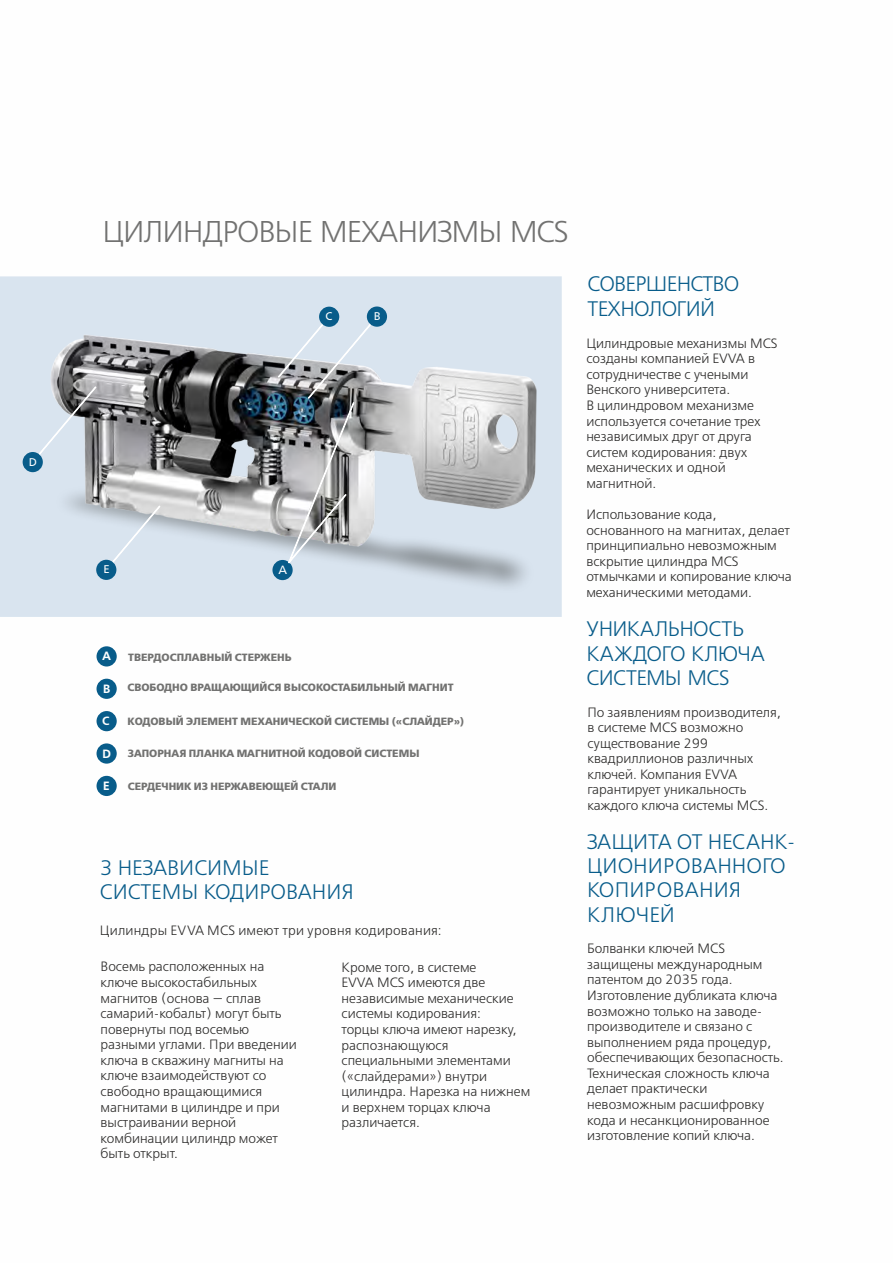
<style>
.page{position:relative;width:893px;height:1263px;background:#fff}
.page>*{position:absolute;margin:0;border:0;box-sizing:border-box;transform-origin:0 0}
.t1{font:30px "Free Set C";letter-spacing:-.04em;color:#727271}
.t2{font:21px/24.3px "Free Set C";letter-spacing:-.01em;color:#085c8a}
.t3{font:21px/24.3px "Free Set C";letter-spacing:-.035em;color:#085c8a}
.t4{font:13.5px/15.6px "Free Set C";color:#2b2a29}
.t5{font:12px "Free Set Demi C";color:#fefefe}
.t6{font:12px "Frutiger Neue LTW1 G";color:#fff}
.t7{font:11.25px "Frutiger Neue LTW1 G";color:#fff}
.t8{font:10.5px "Free Set Bold C";color:#727271}
</style>
<div class="page">
<div style="left:0;top:276px;width:562px;height:341px;background:#d9e4ef"></div>
<img style="left:24px;top:467px;width:502px;height:120px">
<img style="left:50px;top:335px;width:486px;height:212px">
<div style="left:97px;top:646px;width:20px;height:20px;background:#085c8a;border-radius:50%"></div>
<div style="left:97px;top:743px;width:20px;height:21px;background:#085c8a;border-radius:50%"></div>
<div style="left:97px;top:679px;width:20px;height:20px;background:#085c8a;border-radius:50%"></div>
<div style="left:97px;top:776px;width:20px;height:20px;background:#085c8a;border-radius:50%"></div>
<div style="left:97px;top:711px;width:20px;height:20px;background:#085c8a;border-radius:50%"></div>
<div style="left:272px;top:560px;width:21px;height:20px;background:#085c8a;border-radius:50%"></div>
<svg style="left:288px;top:402px;width:66px;height:161px;background:#999ca0"></svg>
<svg style="left:278px;top:323px;width:94px;height:76px"></svg>
<svg style="left:38px;top:386px;width:58px;height:70px"></svg>
<svg style="left:112px;top:506px;width:48px;height:57px"></svg>
<div style="left:319px;top:307px;width:20px;height:20px;background:#085c8a;border-radius:50%"></div>
<div style="left:367px;top:306px;width:20px;height:21px;background:#085c8a;border-radius:50%"></div>
<div style="left:23px;top:452px;width:20px;height:20px;background:#085c8a;border-radius:50%"></div>
<div style="left:96px;top:560px;width:20px;height:20px;background:#085c8a;border-radius:50%"></div>
<p class="t7" style="left:29px;top:457px;width:10px">D</p>
<h1 class="t1" style="left:103px;top:220px;width:468px">ЦИЛИНДРОВЫЕ МЕХАНИЗМЫ MCS</h1>
<p class="t7" style="left:325px;top:312px;width:8px">C</p>
<p class="t7" style="left:374px;top:312px;width:8px">B</p>
<p class="t7" style="left:103px;top:565px;width:8px">E</p>
<p class="t6" style="left:279px;top:565px;width:10px">A</p>
<p class="t5" style="left:102px;top:652px;width:10px">A</p>
<p class="t8" style="left:128px;top:653px;width:165px">ТВЕРДОСПЛАВНЫЙ СТЕРЖЕНЬ</p>
<p class="t5" style="left:103px;top:684px;width:9px">B</p>
<p class="t8" style="left:127px;top:683px;width:328px">СВОБОДНО ВРАЩАЮЩИЙСЯ ВЫСОКОСТАБИЛЬНЫЙ МАГНИТ</p>
<p class="t5" style="left:102px;top:717px;width:9px">C</p>
<p class="t8" style="left:127px;top:716px;width:338px">КОДОВЫЙ ЭЛЕМЕНТ МЕХАНИЧЕСКОЙ СИСТЕМЫ («СЛАЙДЕР»)</p>
<p class="t5" style="left:103px;top:749px;width:10px">D</p>
<p class="t8" style="left:128px;top:749px;width:293px">ЗАПОРНАЯ ПЛАНКА МАГНИТНОЙ КОДОВОЙ СИСТЕМЫ</p>
<p class="t5" style="left:103px;top:782px;width:8px">E</p>
<p class="t8" style="left:128px;top:782px;width:210px">СЕРДЕЧНИК ИЗ НЕРЖАВЕЮЩЕЙ СТАЛИ</p>
<h2 class="t2" style="left:100px;top:858px;width:256px">3 НЕЗАВИСИМЫЕ<br>СИСТЕМЫ КОДИРОВАНИЯ</h2>
<p class="t4" style="left:100px;top:924px;width:344px">Цилиндры EVVA MCS имеют три уровня кодирования:</p>
<p class="t4" style="left:101px;top:961px;width:198px">Восемь расположенных на ключе высокостабильных магнитов (основа — сплав самарий-кобальт) могут быть повернуты под восемью разными углами. При введении ключа в скважину магниты на ключе взаимодействуют со свободно вращающимися магнитами в цилиндре и при выстраивании верной комбинации цилиндр может быть открыт.</p>
<p class="t4" style="left:342px;top:961px;width:190px">Кроме того, в системе<br>EVVA MCS имеются две независимые механические системы кодирования:<br>торцы ключа имеют нарезку, распознающуюся специальными элементами («слайдерами») внутри цилиндра. Нарезка на нижнем и верхнем торцах ключа различается.</p>
<h2 class="t3" style="left:588px;top:274px;width:153px">СОВЕРШЕНСТВО<br>ТЕХНОЛОГИЙ</h2>
<p class="t4" style="left:586px;top:337px;width:193px">Цилиндровые механизмы MCS созданы компанией EVVA в сотрудничестве с учеными<br>Венского университета.<br>В цилиндровом механизме используется сочетание трех независимых друг от друга систем кодирования: двух механических и одной магнитной.</p>
<p class="t4" style="left:586px;top:508px;width:207px">Использование кода, основанного на магнитах, делает принципиально невозможным вскрытие цилиндра MCS отмычками и копирование ключа механическими методами.</p>
<h2 class="t2" style="left:587px;top:620px;width:180px">УНИКАЛЬНОСТЬ<br>КАЖДОГО КЛЮЧА<br>СИСТЕМЫ MCS</h2>
<p class="t4" style="left:587px;top:706px;width:195px">По заявлениям производителя, в системе MCS возможно существование 299 квадриллионов различных ключей. Компания EVVA гарантирует уникальность каждого ключа системы MCS.</p>
<h2 class="t2" style="left:587px;top:832px;width:210px">ЗАЩИТА ОТ НЕСАНК-<br>ЦИОНИРОВАННОГО<br>КОПИРОВАНИЯ<br>КЛЮЧЕЙ</h2>
<p class="t4" style="left:587px;top:942px;width:198px">Болванки ключей MCS защищены международным патентом до 2035 года.<br>Изготовление дубликата ключа возможно только на заводе&shy;производителе и связано с выполнением ряда процедур, обеспечивающих безопасность.<br>Техническая сложность ключа делает практически невозможным расшифровку кода и несанкционированное изготовление копий ключа.</p>
</div>
